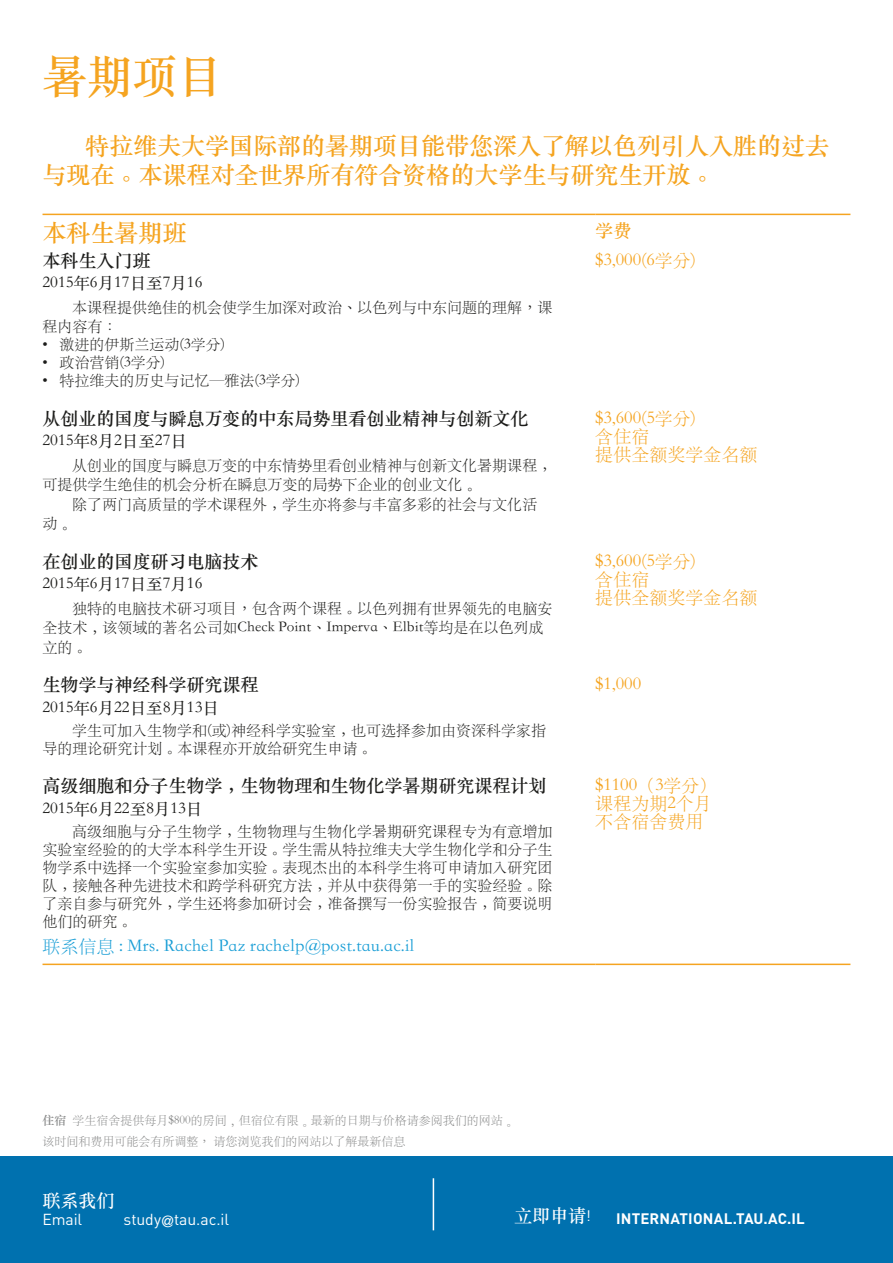
<style>
.page{position:relative;width:893px;height:1263px;background:#fff}
.page>*{position:absolute;margin:0;border:0;box-sizing:border-box;transform-origin:0 0}
.t1{font:45px "ST Songti TC Bold";color:#f5a420}
.t2{font:24px/28.5px "ST Songti TC Bold";color:#f5a420}
.t3{font:18px/18px "ST Songti TC Light";color:#f5a420}
.t4{font:18px "ST Songti TC Bold";color:#1c1c1a}
.t5{font:18px "ST Songti TC Light";color:#199ed6}
.t6{font:18px "ST Songti TC Bold";color:#fff}
.t7{font:18px "ST Songti TC Bold";color:#f5a420}
.t8{font:16.5px "ST Songti TC Regular";color:#1c1c1a}
.t9{font:15.75px "DINOT";letter-spacing:-.005em;color:#fff}
.t10{font:15px/18px "ST Songti TC Light";color:#1c1c1a}
.t11{font:700 15px "DINOT";letter-spacing:.005em;color:#fff}
.t12{font:12px/21.3px "ST Songti TC Light";color:#868787}
.s1{font-family:"ST Songti TC Bold"}
.s2{font-family:"Helvetica Neue LT Std"}
.s3{font-family:"DINOT";font-size:15px}
</style>
<div class="page">
<div style="left:0;top:1157px;width:893px;height:106px;background:#0071af"></div>
<hr style="left:433px;top:1178px;width:1px;height:52px;background:#fff">
<hr style="left:43px;top:214px;width:552px;height:1px;background:#f5a420">
<hr style="left:595px;top:214px;width:255px;height:1px;background:#f5a420">
<hr style="left:43px;top:963px;width:552px;height:2px;background:#f5a420">
<hr style="left:595px;top:963px;width:255px;height:2px;background:#f5a420">
<h1 class="t1" style="left:43px;top:48px;width:182px">暑期项目</h1>
<h2 class="t2" style="left:43px;top:132px;width:788px;text-indent:43px">特拉维夫大学国际部的暑期项目能带您深入了解以色列引人入胜的过去与现在。本课程对全世界所有符合资格的大学生与研究生开放。</h2>
<h2 class="t2" style="left:43px;top:218px;width:145px">本科生暑期班</h2>
<p class="t7" style="left:595px;top:219px;width:37px">学费</p>
<p class="t4" style="left:43px;top:249px;width:109px">本科生入门班</p>
<p class="t8" style="left:43px;top:273px;width:161px">2015年6月17日至7月16</p>
<p class="t10" style="left:43px;top:297px;width:511px;line-height:19.5px;text-indent:30px">本课程提供绝佳的机会使学生加深对政治、以色列与中东问题的理解，课程内容有：</p>
<p class="t10" style="left:43px;top:335px;width:184px">• 激进的伊斯兰运动(3学分)</p>
<p class="t10" style="left:43px;top:353px;width:124px">• 政治营销(3学分)</p>
<p class="t10" style="left:43px;top:371px;width:259px">• 特拉维夫的历史与记忆─雅法(3学分)</p>
<p class="t3" style="left:595px;top:250px;width:102px">$3,000(6学分)</p>
<p class="t4" style="left:43px;top:407px;width:487px">从创业的国度与瞬息万变的中东局势里看创业精神与创新文化</p>
<p class="t8" style="left:43px;top:431px;width:146px">2015年8月2日至27日</p>
<p class="t10" style="left:43px;top:455px;width:511px;line-height:19.5px;text-indent:30px">从创业的国度与瞬息万变的中东情势里看创业精神与创新文化暑期课程，可提供学生绝佳的机会分析在瞬息万变的局势下企业的创业文化。</p>
<p class="t10" style="left:43px;top:492px;width:496px;line-height:21.8px;text-indent:30px">除了两门高质量的学术课程外，学生亦将参与丰富多彩的社会与文化活动。</p>
<p class="t4" style="left:43px;top:550px;width:217px">在创业的国度研习电脑技术</p>
<p class="t8" style="left:43px;top:574px;width:161px">2015年6月17日至7月16</p>
<p class="t10" style="left:43px;top:598px;width:511px;line-height:19.5px;text-indent:30px">独特的电脑技术研习项目，包含两个课程。以色列拥有世界领先的电脑安全技术，该领域的著名公司如Check Point、Imperva、Elbit等均是在以色列成立的。</p>
<p class="t4" style="left:43px;top:673px;width:217px">生物学与神经科学研究课程</p>
<p class="t8" style="left:43px;top:697px;width:178px">2015年6月22日至8月13日</p>
<p class="t10" style="left:43px;top:720px;width:505px;text-indent:30px">学生可加入生物学和(或)神经科学实验室，也可选择参加由资深科学家指导的理论研究计划。本课程亦开放给研究生申请。</p>
<p class="t4" style="left:43px;top:774px;width:505px">高级细胞和分子生物学，生物物理和生物化学暑期研究课程计划</p>
<p class="t8" style="left:43px;top:798px;width:161px">2015年6月22至8月13日</p>
<p class="t10" style="left:43px;top:821px;width:512px;text-align:justify;text-indent:30px">高级细胞与分子生物学，生物物理与生物化学暑期研究课程专为有意增加实验室经验的的大学本科学生开设。学生需从特拉维夫大学生物化学和分子生物学系中选择一个实验室参加实验。表现杰出的本科学生将可申请加入研究团队，接触各种先进技术和跨学科研究方法，并从中获得第一手的实验经验。除了亲自参与研究外，学生还将参加研讨会，准备撰写一份实验报告，简要说明他们的研究。</p>
<p class="t5" style="left:43px;top:935px;width:373px">联系信息 : Mrs. Rachel Paz rachelp@post.tau.ac.il</p>
<p class="t3" style="left:595px;top:408px;width:163px">$3,600(5学分)<br>含住宿<br>提供全额奖学金名额</p>
<p class="t3" style="left:595px;top:551px;width:163px">$3,600(5学分)<br>含住宿<br>提供全额奖学金名额</p>
<p class="t3" style="left:595px;top:675px;width:47px">$1,000</p>
<p class="t3" style="left:595px;top:776px;width:124px">$1100（3学分）课程为期2个月不含宿舍费用</p>
<p class="t12" style="left:43px;top:1109px;width:474px"><span class="s1">住宿</span> 学生宿舍提供每月$800的房间，但宿位有限。最新的日期与价格请参阅我们的网站。该时间和费用可能会有所调整，请您浏览我们的网站以了解最新信息</p>
<p class="t6" style="left:43px;top:1189px;width:73px">联系我们</p>
<p class="t9" style="left:43px;top:1209px;width:41px">Email</p>
<p class="t9" style="left:124px;top:1209px;width:107px">study<span class="s2">@</span>tau.ac.il</p>
<p class="t6" style="left:514px;top:1204px;width:78px">立即申请<span class="s3">!</span></p>
<p class="t11" style="left:616px;top:1209px;width:190px">INTERNATIONAL.TAU.AC.IL</p>
</div>
